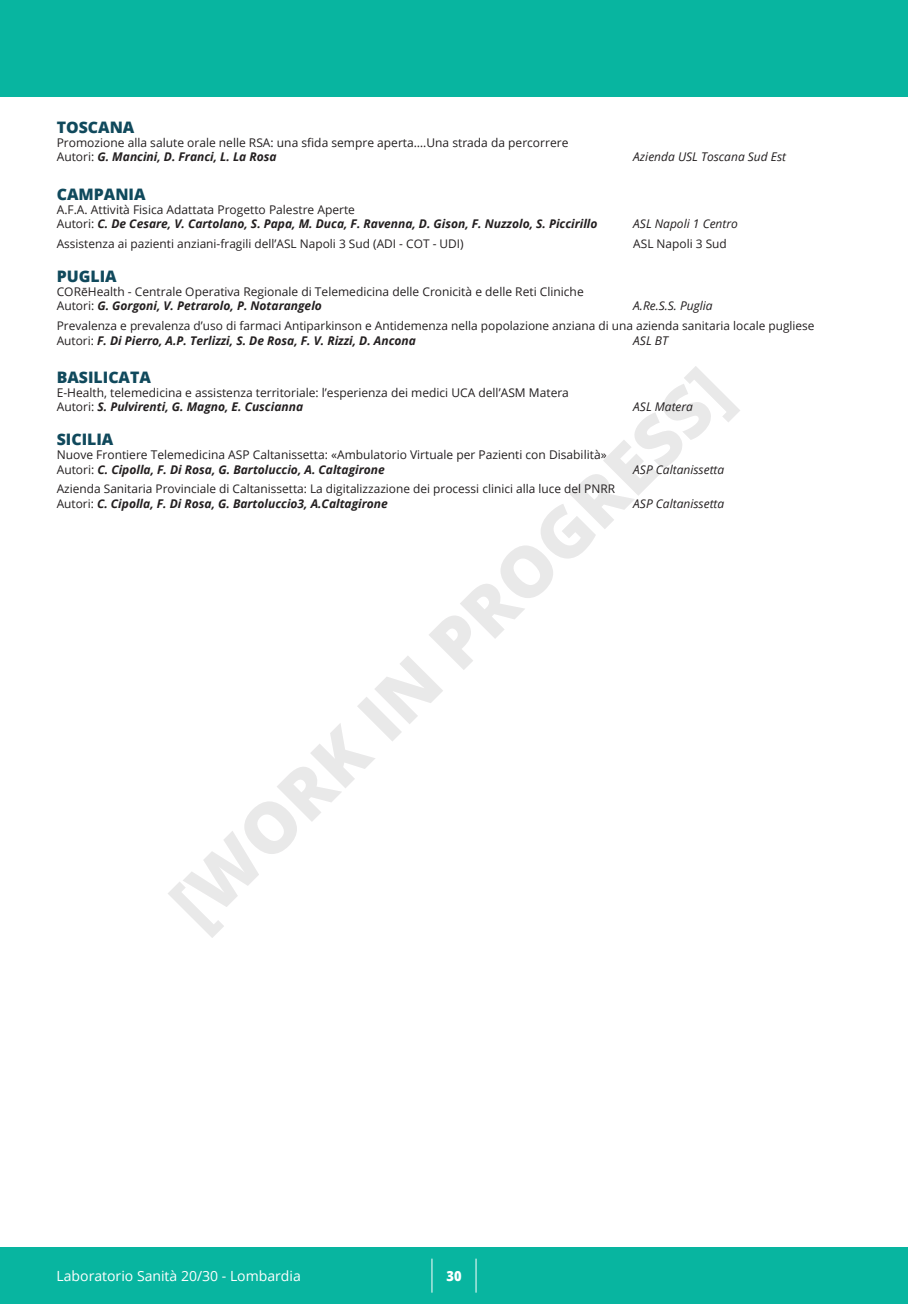
<style>
.page{position:relative;width:908px;height:1304px;background:#fff}
.page>*{position:absolute;margin:0;border:0;box-sizing:border-box;transform-origin:0 0}
.t1{font:800 15.8px "Open Sans";color:#10495c}
.t2{font:14px "Open Sans";color:#fff}
.t3{font:800 14px "Open Sans";color:#fff;scale:.92 1}
.t4{font:12px "Open Sans";color:#231f20}
.t5{font:italic 700 12px "Open Sans";color:#231f20}
.t6{font:italic 12px "Open Sans";color:#231f20}
.t7{font:11.8px "Open Sans";color:#231f20}
.s1{font-weight:400;font-style:normal}
.s2{font-weight:400;font-style:normal;font-size:11.8px}
</style>
<div class="page">
<svg style="left:168px;top:366px;width:572px;height:572px"></svg>
<div style="left:0;top:1247px;width:907px;height:57px;background:#08b5a0"></div>
<hr style="left:431px;top:1259px;width:1px;height:34px;background:#fff">
<hr style="left:475px;top:1259px;width:1px;height:34px;background:#fff">
<div style="left:0;top:0;width:907px;height:97px;background:#08b5a0"></div>
<hr style="left:907px;top:0;width:1px;height:97px;background:#08b5a0">
<p class="t1" style="left:57px;top:115px;width:79px">TOSCANA</p>
<p class="t4" style="left:57px;top:134px;width:513px">Promozione alla salute orale nelle RSA: una sfida sempre aperta….Una strada da percorrere</p>
<p class="t5" style="left:57px;top:148px;width:221px"><span class="s1">Autori:</span> G. Mancini, D. Franci, L. La Rosa</p>
<p class="t6" style="left:633px;top:149px;width:154px">Azienda USL Toscana Sud Est</p>
<p class="t1" style="left:57px;top:182px;width:90px">CAMPANIA</p>
<p class="t4" style="left:57px;top:201px;width:299px">A.F.A. Attività Fisica Adattata Progetto Palestre Aperte</p>
<p class="t5" style="left:57px;top:215px;width:542px"><span class="s1">Autori:</span> C. De Cesare, V. Cartolano, S. Papa, M. Duca, F. Ravenna, D. Gison, F. Nuzzolo, S. Piccirillo</p>
<p class="t6" style="left:633px;top:216px;width:106px">ASL Napoli 1 Centro</p>
<p class="t7" style="left:57px;top:236px;width:408px">Assistenza ai pazienti anziani-fragili dell’ASL Napoli 3 Sud (ADI - COT - UDI)</p>
<p class="t7" style="left:633px;top:236px;width:95px">ASL Napoli 3 Sud</p>
<p class="t1" style="left:57px;top:264px;width:61px">PUGLIA</p>
<p class="t4" style="left:57px;top:283px;width:528px">CORēHealth - Centrale Operativa Regionale di Telemedicina delle Cronicità e delle Reti Cliniche</p>
<p class="t5" style="left:57px;top:297px;width:266px"><span class="s1">Autori:</span> G. Gorgoni, V. Petrarolo, P. Notarangelo</p>
<p class="t6" style="left:633px;top:298px;width:81px">A.Re.S.S. Puglia</p>
<p class="t7" style="left:57px;top:318px;width:759px">Prevalenza e prevalenza d’uso di farmaci Antiparkinson e Antidemenza nella popolazione anziana di una azienda sanitaria locale pugliese</p>
<p class="t5" style="left:57px;top:332px;width:360px"><span class="s2">Autori:</span> F. Di Pierro, A.P. Terlizzi, S. De Rosa, F. V. Rizzi, D. Ancona</p>
<p class="t6" style="left:633px;top:332px;width:36px">ASL BT</p>
<p class="t1" style="left:57px;top:365px;width:96px">BASILICATA</p>
<p class="t4" style="left:57px;top:384px;width:513px">E-Health, telemedicina e assistenza territoriale: l’esperienza dei medici UCA dell’ASM Matera</p>
<p class="t5" style="left:57px;top:399px;width:248px"><span class="s1">Autori:</span> S. Pulvirenti, G. Magno, E. Cuscianna</p>
<p class="t6" style="left:633px;top:399px;width:61px">ASL Matera</p>
<p class="t1" style="left:57px;top:427px;width:58px">SICILIA</p>
<p class="t4" style="left:57px;top:447px;width:551px">Nuove Frontiere Telemedicina ASP Caltanissetta: «Ambulatorio Virtuale per Pazienti con Disabilità»</p>
<p class="t5" style="left:57px;top:461px;width:329px"><span class="s1">Autori:</span> C. Cipolla, F. Di Rosa, G. Bartoluccio, A. Caltagirone</p>
<p class="t6" style="left:633px;top:461px;width:92px">ASP Caltanissetta</p>
<p class="t7" style="left:57px;top:481px;width:559px">Azienda Sanitaria Provinciale di Caltanissetta: La digitalizzazione dei processi clinici alla luce del PNRR</p>
<p class="t5" style="left:57px;top:495px;width:332px"><span class="s2">Autori:</span> C. Cipolla, F. Di Rosa, G. Bartoluccio3, A.Caltagirone</p>
<p class="t6" style="left:633px;top:495px;width:92px">ASP Caltanissetta</p>
<p class="t2" style="left:57px;top:1266px;width:245px">Laboratorio Sanità 20/30 - Lombardia</p>
<p class="t3" style="left:446px;top:1265px;width:18px">30</p>
</div>
